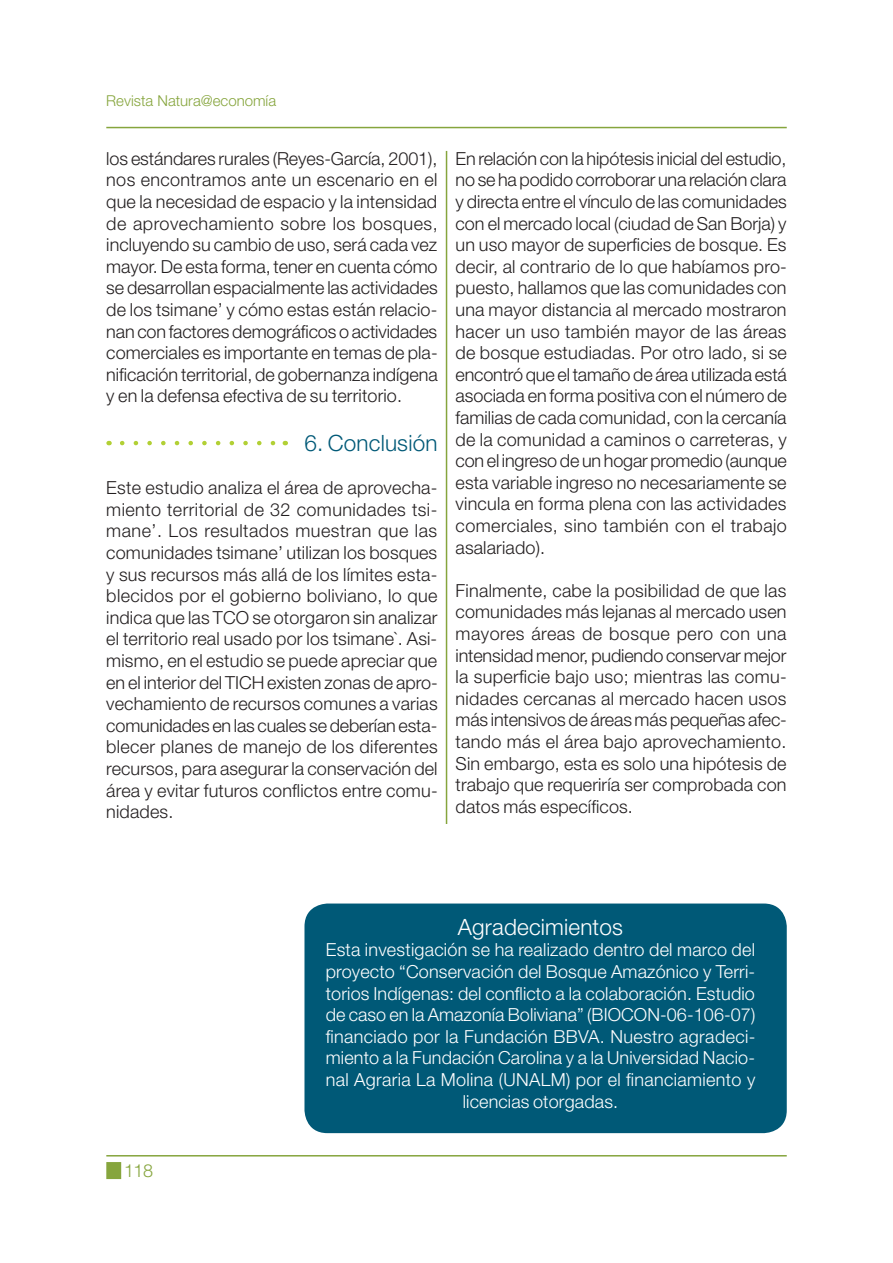
<style>
.page{position:relative;width:893px;height:1263px;background:#fff}
.page>*{position:absolute;margin:0;border:0;box-sizing:border-box;transform-origin:0 0}
.t1{font:300 22.5px "Helvetica Neue LT Std";letter-spacing:.01em;color:#fff}
.t2{font:300 22.5px "Helvetica Neue LT Std";letter-spacing:.01em;color:#005977}
.t3{font:300 18px/21.6px "Helvetica Neue LT Std";letter-spacing:.01em;color:#231f20;text-align:justify}
.t4{font:300 18px/21.6px "Helvetica Neue LT Std";letter-spacing:.01em;color:#fff;text-align:center}
.t5{font:300 18px "Helvetica Neue LT Std";color:#86a53d}
.t6{font:300 15px "Helvetica Neue LT Std";color:#86a53d}
</style>
<div class="page">
<hr style="left:106px;top:127px;width:681px;height:1px;background:#86a53d">
<hr style="left:106px;top:1155px;width:681px;height:2px;background:#86a53d">
<hr style="left:446px;top:151px;width:1px;height:984px;background:#86a53d">
<div style="left:144px;top:1163px;width:8px;height:8px;border:3px solid #fff;border-radius:50%"></div>
<div style="left:107px;top:1163px;width:13px;height:15px;background:#86a53d"></div>
<div style="left:106px;top:1162px;width:15px;height:17px;border:2px solid #86a53d"></div>
<div style="left:105px;top:825px;width:724px;height:321px;background:#fff"></div>
<svg style="left:122px;top:441px;width:154px;height:4px"></svg>
<div style="left:304px;top:904px;width:483px;height:229px;background:#005977;border-radius:23px"></div>
<p class="t6" style="left:106px;top:96px;width:171px">Revista Natura@economía</p>
<p class="t3" style="left:106px;top:149px;width:333px">los estándares rurales (Reyes-García, 2001), nos encontramos ante un escenario en el que la necesidad de espacio y la intensidad de aprovechamiento sobre los bosques, incluyendo su cambio de uso, será cada vez mayor. De esta forma, tener en cuenta cómo se desarrollan espacialmente las actividades de los tsimane’ y cómo estas están relacio&shy;nan con factores demográficos o actividades comerciales es importante en temas de pla&shy;nificación territorial, de gobernanza indígena y en la defensa efectiva de su territorio.</p>
<p class="t2" style="left:304px;top:435px;width:134px">6. Conclusión</p>
<p class="t3" style="left:106px;top:479px;width:333px">Este estudio analiza el área de aprovecha&shy;miento territorial de 32 comunidades tsi&shy;mane’. Los resultados muestran que las comunidades tsimane’ utilizan los bosques y sus recursos más allá de los límites esta&shy;blecidos por el gobierno boliviano, lo que indica que las TCO se otorgaron sin analizar el territorio real usado por los tsimane`. Asi&shy;mismo, en el estudio se puede apreciar que en el interior del TICH existen zonas de apro&shy;vechamiento de recursos comunes a varias comunidades en las cuales se deberían esta&shy;blecer planes de manejo de los diferentes recursos, para asegurar la conservación del área y evitar futuros conflictos entre comu&shy;nidades.</p>
<p class="t3" style="left:455px;top:149px;width:333px">En relación con la hipótesis inicial del estudio, no se ha podido corroborar una relación clara y directa entre el vínculo de las comunidades con el mercado local (ciudad de San Borja) y un uso mayor de superficies de bosque. Es decir, al contrario de lo que habíamos pro&shy;puesto, hallamos que las comunidades con una mayor distancia al mercado mostraron hacer un uso también mayor de las áreas de bosque estudiadas. Por otro lado, si se encontró que el tamaño de área utilizada está asociada en forma positiva con el número de familias de cada comunidad, con la cercanía de la comunidad a caminos o carreteras, y con el ingreso de un hogar promedio (aunque esta variable ingreso no necesariamente se vincula en forma plena con las actividades comerciales, sino también con el trabajo asalariado).</p>
<p class="t3" style="left:455px;top:581px;width:333px">Finalmente, cabe la posibilidad de que las comunidades más lejanas al mercado usen mayores áreas de bosque pero con una intensidad menor, pudiendo conservar mejor la superficie bajo uso; mientras las comu&shy;nidades cercanas al mercado hacen usos más intensivos de áreas más pequeñas afec&shy;tando más el área bajo aprovechamiento.<br>Sin embargo, esta es solo una hipótesis de trabajo que requeriría ser comprobada con datos más específicos.</p>
<p class="t5" style="left:124px;top:1164px;width:30px">118</p>
<p class="t1" style="left:458px;top:919px;width:167px">Agradecimientos</p>
<p class="t4" style="left:326px;top:941px;width:431px">Esta investigación se ha realizado dentro del marco del proyecto “Conservación del Bosque Amazónico y Terri&shy;torios Indígenas: del conflicto a la colaboración. Estudio de caso en la Amazonía Boliviana” (BIOCON-06-106-07) financiado por la Fundación BBVA. Nuestro agradeci&shy;miento a la Fundación Carolina y a la Universidad Nacio&shy;nal Agraria La Molina (UNALM) por el financiamiento y licencias otorgadas.</p>
</div>
